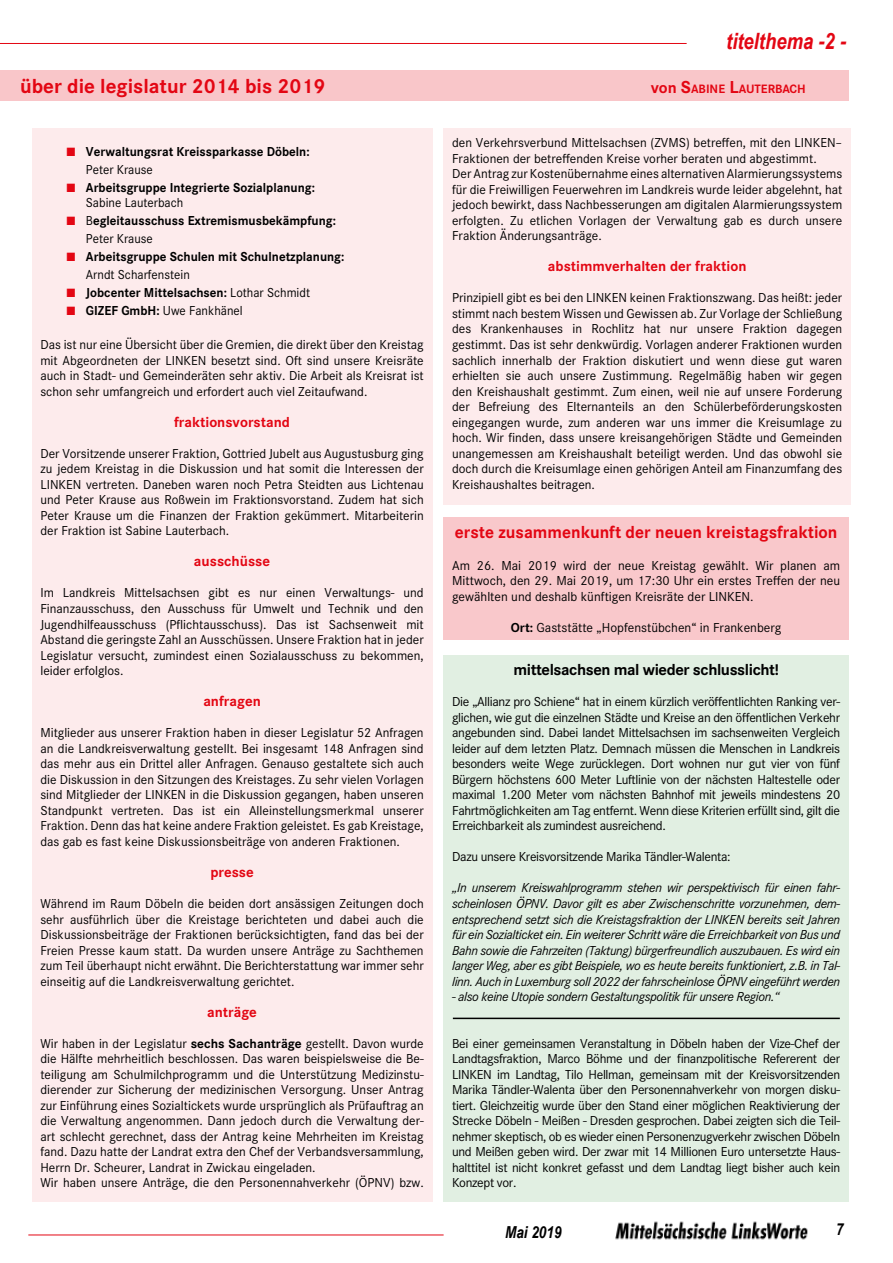
<style>
.page{position:relative;width:893px;height:1263px;background:#fff}
.page>*{position:absolute;margin:0;border:0;box-sizing:border-box;transform-origin:0 0}
.t1{font:italic 700 22.5px "Arial Narrow";color:#e30613}
.t2{font:700 21px "Corporate S";color:#e30613}
.t3{font:700 18px "Corporate S";color:#e30613}
.t4{font:700 16.5px "Corporate S";letter-spacing:-.025em;color:#000}
.t5{font:italic 700 16.5px "Arial Narrow";color:#000}
.t6{font:700 15px "Corporate S";color:#e30613}
.t7{font:13.5px/15.6px "Corporate S";color:#000;text-align:justify}
.t8{font:italic 13.5px/15.5px "Corporate S";letter-spacing:-.025em;color:#000;text-align:justify}
.t9{font:700 13.5px/18px "Corporate S";color:#000;scale:.96 1}
.t10{font:13.5px "Corporate S";letter-spacing:-.025em;color:#000}
.t11{font:13.5px "Corporate S";color:#000;scale:.96 1}
.t12{font:700 12.6px "Corporate S";color:#e30613}
.s1{font-size:16.5px}
.s2{font-size:18px}
.s3{font-family:"Arial";font-size:18px;color:#e30613}
.s4{font-weight:400}
.s5{font-family:"Arial";font-weight:700;font-size:18px;color:#e30613}
.s6{font-weight:700}
</style>
<div class="page">
<hr style="left:0;top:43px;width:687px;height:1px;background:#e30613">
<div style="left:0;top:70px;width:849px;height:31px;background:#f9c6c9"></div>
<hr style="left:28px;top:1234px;width:416px;height:1px;background:#e30613">
<img style="left:615px;top:1221px;width:193px;height:19px">
<div style="left:32px;top:128px;width:400px;height:1074px;background:#fdebec"></div>
<div style="left:444px;top:128px;width:407px;height:376px;background:#fdebec"></div>
<div style="left:444px;top:517px;width:405px;height:123px;background:#f9c8cb"></div>
<div style="left:444px;top:655px;width:405px;height:547px;background:#e1efe2"></div>
<hr style="left:453px;top:1018px;width:387px;height:1px;background:#000">
<h1 class="t1" style="left:726px;top:24px;width:121px">titelthema -2 -</h1>
<h2 class="t2" style="left:20px;top:74px;width:307px">über die legislatur 2014 bis 2019</h2>
<p class="t12" style="left:651px;top:82px;width:156px"><span class="s1">von</span> <span class="s2">S</span>ABIN E <span class="s2">L</span>AUTERBACH</p>
<p class="t9" style="left:86px;top:143px;width:235px;text-indent:-20px"><span class="s3">■</span> Verwaltungsrat Kreissparkasse Döbeln:<br><span class="s4">Peter Krause</span></p>
<p class="t9" style="left:86px;top:180px;width:240px;line-height:15.5px;text-indent:-20px"><span class="s3">■</span> Arbeitsgruppe Integrierte Sozialplanung:<br><span class="s4">Sabine Lauterbach</span></p>
<p class="t9" style="left:86px;top:212px;width:262px;text-indent:-20px"><span class="s3">■</span> <span class="s4">B</span>egleitausschuss Extremismusbekämpfung:<br><span class="s4">Peter Krause</span></p>
<p class="t9" style="left:86px;top:248px;width:271px;text-indent:-20px"><span class="s3">■</span> Arbeitsgruppe Schulen mit Schulnetzplanung:<br><span class="s4">Arndt Scharfenstein</span></p>
<p class="t9" style="left:66px;top:284px;width:256px"><span class="s3">■</span> Jobcenter Mittelsachsen: <span class="s4">Lothar Schmidt</span></p>
<p class="t11" style="left:66px;top:303px;width:186px"><span class="s5">■</span> <span class="s6">GIZEF GmbH:</span> Uwe Fankhänel</p>
<p class="t7" style="left:40px;top:337px;width:385px">Das ist nur eine Übersicht über die Gremien, die direkt über den Kreistag mit Abgeordneten der LINKEN besetzt sind. Oft sind unsere Kreisräte auch in Stadt- und Gemeinderäten sehr aktiv. Die Arbeit als Kreisrat ist schon sehr umfangreich und erfordert auch viel Zeitaufwand.</p>
<p class="t6" style="left:174px;top:413px;width:117px">fraktionsvorstand</p>
<p class="t7" style="left:40px;top:445px;width:385px">Der Vorsitzende unserer Fraktion, Gottried Jubelt aus Augustusburg ging zu jedem Kreistag in die Diskussion und hat somit die Interessen der LINKEN vertreten. Daneben waren noch Petra Steidten aus Lichtenau und Peter Krause aus Roßwein im Fraktionsvorstand. Zudem hat sich Peter Krause um die Finanzen der Fraktion gekümmert. Mitarbeiterin der Fraktion ist Sabine Lauterbach.</p>
<p class="t6" style="left:194px;top:553px;width:78px">ausschüsse</p>
<p class="t7" style="left:40px;top:585px;width:385px">Im Landkreis Mittelsachsen gibt es nur einen Verwaltungs- und Finanzausschuss, den Ausschuss für Umwelt und Technik und den Jugendhilfeausschuss (Pflichtausschuss). Das ist Sachsenweit mit Abstand die geringste Zahl an Ausschüssen. Unsere Fraktion hat in jeder Legislatur versucht, zumindest einen Sozialausschuss zu bekommen, leider erfolglos.</p>
<p class="t6" style="left:203px;top:692px;width:59px">anfragen</p>
<p class="t7" style="left:40px;top:725px;width:385px">Mitglieder aus unserer Fraktion haben in dieser Legislatur 52 Anfragen an die Landkreisverwaltung gestellt. Bei insgesamt 148 Anfragen sind das mehr aus ein Drittel aller Anfragen. Genauso gestaltete sich auch die Diskussion in den Sitzungen des Kreistages. Zu sehr vielen Vorlagen sind Mitglieder der LINKEN in die Diskussion gegangen, haben unseren Standpunkt vertreten. Das ist ein Alleinstellungsmerkmal unserer Fraktion. Denn das hat keine andere Fraktion geleistet. Es gab Kreistage, das gab es fast keine Diskussionsbeiträge von anderen Fraktionen.</p>
<p class="t6" style="left:210px;top:863px;width:45px">presse</p>
<p class="t7" style="left:40px;top:896px;width:385px">Während im Raum Döbeln die beiden dort ansässigen Zeitungen doch sehr ausführlich über die Kreistage berichteten und dabei auch die Diskussionsbeiträge der Fraktionen berücksichtigten, fand das bei der Freien Presse kaum statt. Da wurden unsere Anträge zu Sachthemen zum Teil überhaupt nicht erwähnt. Die Berichterstattung war immer sehr einseitig auf die Landkreisverwaltung gerichtet.</p>
<p class="t6" style="left:207px;top:1003px;width:51px">anträge</p>
<p class="t7" style="left:40px;top:1035px;width:385px;text-align:left">Wir haben in der Legislatur <span class="s6">sechs Sachanträge</span> gestellt. Davon wurde die Hälfte mehrheitlich beschlossen. Das waren beispielsweise die Be&shy;teiligung am Schulmilchprogramm und die Unterstützung Medizinstu&shy;dierender zur Sicherung der medizinischen Versorgung. Unser Antrag zur Einführung eines Sozialtickets wurde ursprünglich als Prüfauftrag an die Verwaltung angenommen. Dann jedoch durch die Verwaltung der&shy;art schlecht gerechnet, dass der Antrag keine Mehrheiten im Kreistag fand. Dazu hatte der Landrat extra den Chef der Verbandsversammlung, Herrn Dr. Scheurer, Landrat in Zwickau eingeladen.<br>Wir haben unsere Anträge, die den Personennahverkehr (ÖPNV) bzw.</p>
<p class="t7" style="left:452px;top:135px;width:392px;text-align:left">den Verkehrsverbund Mittelsachsen (ZVMS) betreffen, mit den LINKEN– Fraktionen der betreffenden Kreise vorher beraten und abgestimmt.<br>Der Antrag zur Kostenübernahme eines alternativen Alarmierungssystems für die Freiwilligen Feuerwehren im Landkreis wurde leider abgelehnt, hat jedoch bewirkt, dass Nachbesserungen am digitalen Alarmierungssystem erfolgten. Zu etlichen Vorlagen der Verwaltung gab es durch unsere Fraktion Änderungsanträge.</p>
<p class="t6" style="left:548px;top:258px;width:200px">abstimmverhalten der fraktion</p>
<p class="t7" style="left:452px;top:290px;width:392px">Prinzipiell gibt es bei den LINKEN keinen Fraktionszwang. Das heißt: jeder stimmt nach bestem Wissen und Gewissen ab. Zur Vorlage der Schließung des Krankenhauses in Rochlitz hat nur unsere Fraktion dagegen gestimmt. Das ist sehr denkwürdig. Vorlagen anderer Fraktionen wurden sachlich innerhalb der Fraktion diskutiert und wenn diese gut waren erhielten sie auch unsere Zustimmung. Regelmäßig haben wir gegen den Kreishaushalt gestimmt. Zum einen, weil nie auf unsere Forderung der Befreiung des Elternanteils an den Schülerbeförderungskosten eingegangen wurde, zum anderen war uns immer die Kreisumlage zu hoch. Wir finden, dass unsere kreisangehörigen Städte und Gemeinden unangemessen am Kreishaushalt beteiligt werden. Und das obwohl sie doch durch die Kreisumlage einen gehörigen Anteil am Finanzumfang des Kreishaushaltes beitragen.</p>
<h3 class="t3" style="left:455px;top:522px;width:384px">erste zusammenkunft der neuen kreistagsfraktion</h3>
<p class="t7" style="left:452px;top:557px;width:390px">Am 26. Mai 2019 wird der neue Kreistag gewählt. Wir planen am Mittwoch, den 29. Mai 2019, um 17:30 Uhr ein erstes Treffen der neu gewählten und deshalb künftigen Kreisräte der LINKEN.</p>
<p class="t7" style="left:511px;top:619px;width:272px"><span class="s6">Ort:</span> Gaststätte „Hopfenstübchen“ in Frankenberg</p>
<p class="t4" style="left:513px;top:660px;width:267px">mittelsachsen mal wieder schlusslicht!</p>
<p class="t7" style="left:452px;top:694px;width:390px">Die „Allianz pro Schiene“ hat in einem kürzlich veröffentlichten Ranking ver&shy;glichen, wie gut die einzelnen Städte und Kreise an den öffentlichen Verkehr angebunden sind. Dabei landet Mittelsachsen im sachsenweiten Vergleich leider auf dem letzten Platz. Demnach müssen die Menschen in Landkreis besonders weite Wege zurücklegen. Dort wohnen nur gut vier von fünf Bürgern höchstens 600 Meter Luftlinie von der nächsten Haltestelle oder maximal 1.200 Meter vom nächsten Bahnhof mit jeweils mindestens 20<br>Fahrtmöglichkeiten am Tag entfernt. Wenn diese Kriterien erfüllt sind, gilt die Erreichbarkeit als zumindest ausreichend.</p>
<p class="t10" style="left:452px;top:849px;width:280px">Dazu unsere Kreisvorsitzende Marika Tändler-Walenta:</p>
<p class="t8" style="left:452px;top:880px;width:390px">„In unserem Kreiswahlprogramm stehen wir perspektivisch für einen fahr&shy;scheinlosen ÖPNV. Davor gilt es aber Zwischenschritte vorzunehmen, dem&shy;entsprechend setzt sich die Kreistagsfraktion der LINKEN bereits seit Jahren für ein Sozialticket ein. Ein weiterer Schritt wäre die Erreichbarkeit von Bus und Bahn sowie die Fahrzeiten (Taktung) bürgerfreundlich auszubauen. Es wird ein langer Weg, aber es gibt Beispiele, wo es heute bereits funktioniert, z.B. in Tal&shy;linn. Auch in Luxemburg soll 2022 der fahrscheinlose ÖPNV eingeführt werden</p>
<p class="t8" style="left:452px;top:989px;width:329px">- also keine Utopie sondern Gestaltungspolitik für unsere Region.“</p>
<p class="t7" style="left:452px;top:1035px;width:390px">Bei einer gemeinsamen Veranstaltung in Döbeln haben der Vize-Chef der Landtagsfraktion, Marco Böhme und der finanzpolitische Refererent der LINKEN im Landtag, Tilo Hellman, gemeinsam mit der Kreisvorsitzenden Marika Tändler-Walenta über den Personennahverkehr von morgen disku&shy;tiert. Gleichzeitig wurde über den Stand einer möglichen Reaktivierung der Strecke Döbeln - Meißen - Dresden gesprochen. Dabei zeigten sich die Teil&shy;nehmer skeptisch, ob es wieder einen Personenzugverkehr zwischen Döbeln und Meißen geben wird. Der zwar mit 14 Millionen Euro untersetzte Haus&shy;halttitel ist nicht konkret gefasst und dem Landtag liegt bisher auch kein Konzept vor.</p>
<p class="t5" style="left:505px;top:1219px;width:58px">Mai 2019</p>
<p class="t5" style="left:836px;top:1217px;width:9px">7</p>
</div>
